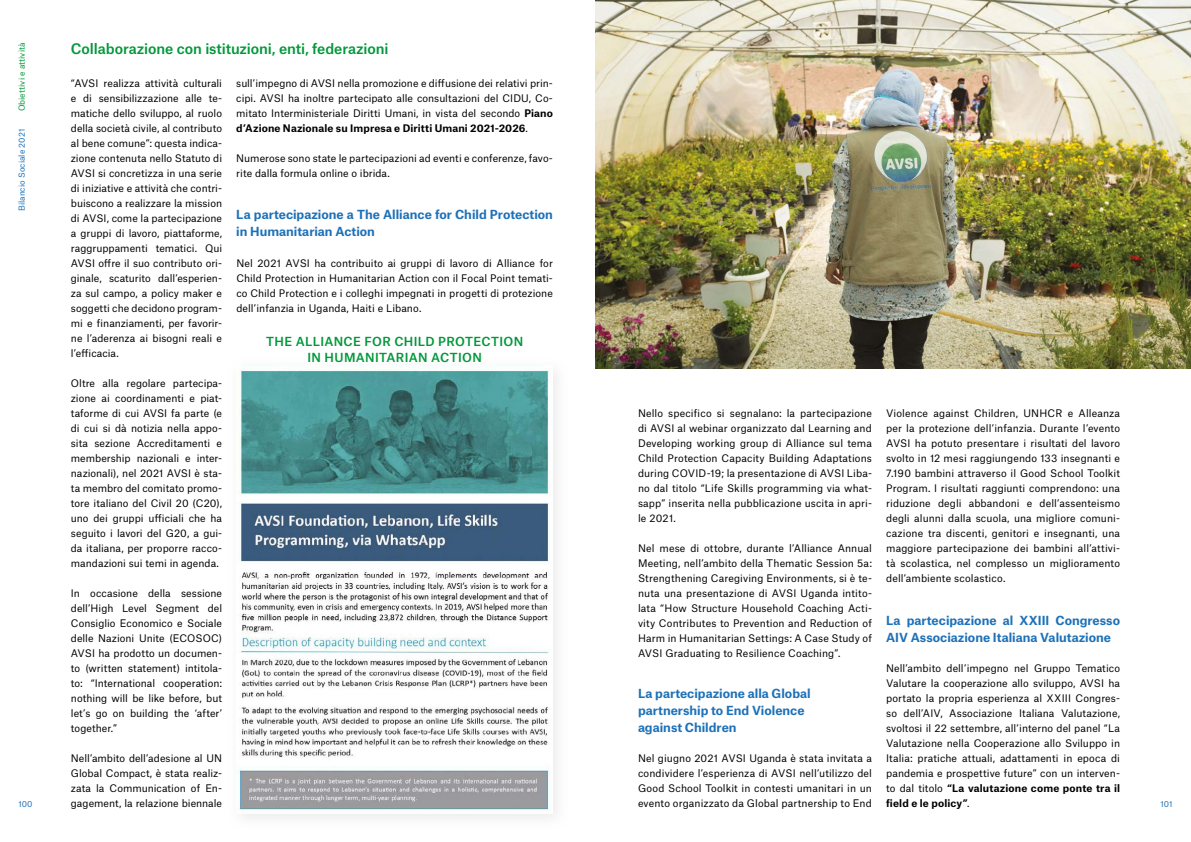
<style>
.page{position:relative;width:1191px;height:842px;background:#fff}
.page>*{position:absolute;margin:0;border:0;box-sizing:border-box;transform-origin:0 0}
.t1{font:500 14px "Atlas Grotesk";letter-spacing:-.005em;color:#00983a}
.t2{font:700 12px/17px "Atlas Grotesk";color:#1d71b8}
.t3{font:500 12px/16.8px "Atlas Grotesk";letter-spacing:.03em;color:#00983a;text-align:center}
.t4{font:10px/15px "Atlas Grotesk";letter-spacing:.005em;color:#000;text-align:justify}
.t5{font:8px "Atlas Grotesk";letter-spacing:.005em;color:#1d71b8}
.t6{font:8px "Atlas Grotesk";letter-spacing:.01em;color:#00983a}
.s1{font-weight:700}
</style>
<div class="page">
<img style="left:239px;top:370px;width:310px;height:441px">
<img style="left:595px;top:0;width:596px;height:369px">
<p class="t6" style="left:15px;top:111px;width:70px;rotate:-90deg">Obiettivi e attività</p>
<h1 class="t1" style="left:71px;top:37px;width:319px">Collaborazione con istituzioni, enti, federazioni</h1>
<p class="t4" style="left:236px;top:74px;width:318px">sull’impegno di AVSI nella promozione e diffusione dei relativi prin&shy;cipi. AVSI ha inoltre partecipato alle consultazioni del CIDU, Co&shy;mitato Interministeriale Diritti Umani, in vista del secondo <span class="s1">Piano d’Azione Nazionale su Impresa e Diritti Umani 2021-2026</span>.</p>
<p class="t4" style="left:236px;top:149px;width:318px">Numerose sono state le partecipazioni ad eventi e conferenze, favo&shy;rite dalla formula online o ibrida.</p>
<p class="t4" style="left:71px;top:74px;width:153px">“AVSI realizza attività culturali e di sensibilizzazione alle te&shy;matiche dello sviluppo, al ruolo della società civile, al contributo al bene comune”: questa indica&shy;zione contenuta nello Statuto di AVSI si concretizza in una serie di iniziative e attività che contri&shy;buiscono a realizzare la mission di AVSI, come la partecipazione a gruppi di lavoro, piattaforme, raggruppamenti tematici. Qui AVSI offre il suo contributo ori&shy;ginale, scaturito dall’esperien&shy;za sul campo, a policy maker e soggetti che decidono program&shy;mi e finanziamenti, per favorir&shy;ne l’aderenza ai bisogni reali e l’efficacia.</p>
<p class="t4" style="left:71px;top:374px;width:153px">Oltre alla regolare partecipa&shy;zione ai coordinamenti e piat&shy;taforme di cui AVSI fa parte (e di cui si dà notizia nella appo&shy;sita sezione Accreditamenti e membership nazionali e inter&shy;nazionali), nel 2021 AVSI è sta&shy;ta membro del comitato promo&shy;tore italiano del Civil 20 (C20), uno dei gruppi ufficiali che ha seguito i lavori del G20, a gui&shy;da italiana, per proporre racco&shy;mandazioni sui temi in agenda.</p>
<p class="t4" style="left:71px;top:584px;width:153px">In occasione della sessione dell’High Level Segment del Consiglio Economico e Sociale delle Nazioni Unite (ECOSOC)<br>AVSI ha prodotto un documen&shy;to (written statement) intitola&shy;to: “International cooperation: nothing will be like before, but let’s go on building the ‘after’ together.”</p>
<p class="t4" style="left:71px;top:749px;width:153px">Nell’ambito dell’adesione al UN Global Compact, è stata realiz&shy;zata la Communication of En&shy;gagement, la relazione biennale</p>
<p class="t5" style="left:15px;top:211px;width:84px;rotate:-90deg">Bilancio Sociale 2021</p>
<p class="t2" style="left:236px;top:205px;width:318px">La partecipazione a The Alliance for Child Protection in Humanitarian Action</p>
<p class="t4" style="left:236px;top:254px;width:318px">Nel 2021 AVSI ha contribuito ai gruppi di lavoro di Alliance for Child Protection in Humanitarian Action con il Focal Point temati&shy;co Child Protection e i colleghi impegnati in progetti di protezione dell’infanzia in Uganda, Haiti e Libano.</p>
<p class="t3" style="left:266px;top:331px;width:259px">THE ALLIANCE FOR CHILD PROTECTION<br>IN HUMANITARIAN ACTION</p>
<p class="t4" style="left:638px;top:404px;width:235px">Nello specifico si segnalano: la partecipazione di AVSI al webinar organizzato dal Learning and Developing working group di Alliance sul tema Child Protection Capacity Building Adaptations during COVID-19; la presentazione di AVSI Liba&shy;no dal titolo “Life Skills programming via what&shy;sapp” inserita nella pubblicazione uscita in apri&shy;le 2021.</p>
<p class="t4" style="left:638px;top:539px;width:235px">Nel mese di ottobre, durante l’Alliance Annual Meeting, nell’ambito della Thematic Session 5a:<br>Strengthening Caregiving Environments, si è te&shy;nuta una presentazione di AVSI Uganda intito&shy;lata “How Structure Household Coaching Acti&shy;vity Contributes to Prevention and Reduction of Harm in Humanitarian Settings: A Case Study of AVSI Graduating to Resilience Coaching”.</p>
<p class="t4" style="left:886px;top:404px;width:235px">Violence against Children, UNHCR e Alleanza per la protezione dell’infanzia. Durante l’evento AVSI ha potuto presentare i risultati del lavoro svolto in 12 mesi raggiungendo 133 insegnanti e 7.190 bambini attraverso il Good School Toolkit Program. I risultati raggiunti comprendono: una riduzione degli abbandoni e dell’assenteismo degli alunni dalla scuola, una migliore comuni&shy;cazione tra discenti, genitori e insegnanti, una maggiore partecipazione dei bambini all’attivi&shy;tà scolastica, nel complesso un miglioramento dell’ambiente scolastico.</p>
<p class="t2" style="left:886px;top:610px;width:235px">La partecipazione al XXIII Congresso<br>AIV Associazione Italiana Valutazione</p>
<p class="t4" style="left:886px;top:659px;width:235px">Nell’ambito dell’impegno nel Gruppo Tematico Valutare la cooperazione allo sviluppo, AVSI ha portato la propria esperienza al XXIII Congres&shy;so dell’AIV, Associazione Italiana Valutazione, svoltosi il 22 settembre, all’interno del panel “La Valutazione nella Cooperazione allo Sviluppo in Italia: pratiche attuali, adattamenti in epoca di pandemia e prospettive future” con un interven&shy;to dal titolo <span class="s1">“La valutazione come ponte tra il field e le policy”</span>.</p>
<p class="t2" style="left:638px;top:683px;width:174px">La partecipazione alla Global partnership to End Violence against Children</p>
<p class="t4" style="left:638px;top:749px;width:235px">Nel giugno 2021 AVSI Uganda è stata invitata a condividere l’esperienza di AVSI nell’utilizzo del Good School Toolkit in contesti umanitari in un evento organizzato da Global partnership to End</p>
<p class="t5" style="left:18px;top:797px;width:16px">100</p>
<p class="t5" style="left:1160px;top:797px;width:14px">101</p>
</div>
